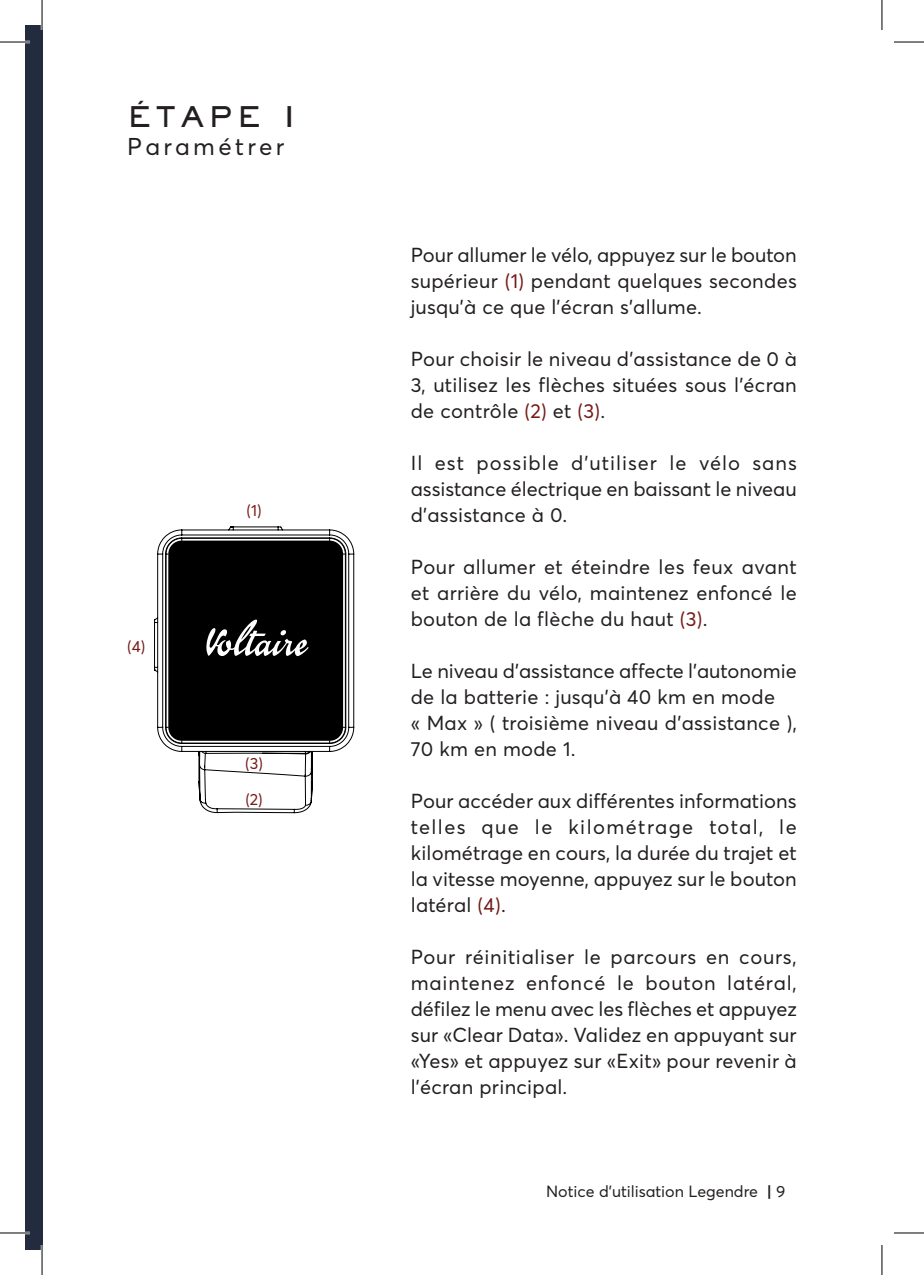
<style>
.page{position:relative;width:924px;height:1275px;background:#fff}
.page>*{position:absolute;margin:0;border:0;box-sizing:border-box;transform-origin:0 0}
.Titre_1{font:800 28px "Sackers Gothic Std";letter-spacing:.14em;color:#231f20}
.Sous_titre{font:24px "Averta";letter-spacing:.14em;color:#231f20}
.t1{font:20px/26px "Averta";letter-spacing:.015em;color:#231f20;text-align:justify}
.t2{font:16px "Averta";color:#231f20}
.t3{font:16px "Averta";color:#761c19}
.s1{font-size:32px}
.s2{color:#761c19}
.s3{font-weight:700}
</style>
<div class="page">
<div style="left:25px;top:25px;width:17px;height:1225px;background:#232c3f"></div>
<svg style="left:154px;top:526px;width:200px;height:288px"></svg>
<svg style="left:165px;top:538px;width:181px;height:205px;background:#111"></svg>
<hr style="left:0;top:41px;width:30px;height:2px;background:#fff">
<hr style="left:0;top:1231px;width:30px;height:3px;background:#fff">
<hr style="left:41px;top:0;width:2px;height:30px;background:#fff">
<hr style="left:41px;top:1245px;width:2px;height:30px;background:#fff">
<hr style="left:0;top:42px;width:30px;height:1px;background:#000">
<hr style="left:893px;top:42px;width:30px;height:1px;background:#000">
<hr style="left:0;top:1232px;width:30px;height:1px;background:#000">
<hr style="left:893px;top:1232px;width:30px;height:1px;background:#000">
<hr style="left:42px;top:0;width:1px;height:30px;background:#000">
<hr style="left:42px;top:1245px;width:1px;height:30px;background:#000">
<hr style="left:881px;top:0;width:1px;height:30px;background:#000">
<hr style="left:881px;top:1245px;width:1px;height:30px;background:#000">
<p class="Titre_1" style="left:127px;top:97px;width:173px">ÉTAPE <span class="s1">1</span></p>
<p class="Sous_titre" style="left:127px;top:132px;width:159px">Paramétrer</p>
<p class="t3" style="left:127px;top:636px;width:20px">(4)</p>
<p class="t3" style="left:246px;top:500px;width:17px">(1)</p>
<p class="t3" style="left:245px;top:753px;width:19px">(3)</p>
<p class="t3" style="left:245px;top:789px;width:19px">(2)</p>
<p class="t1" style="left:410px;top:241px;width:387px">Pour allumer le vélo, appuyez sur le bouton supérieur <span class="s2">(1)</span> pendant quelques secondes jusqu’à ce que l’écran s’allume.</p>
<p class="t1" style="left:410px;top:345px;width:387px">Pour choisir le niveau d’assistance de 0 à 3, utilisez les flèches situées sous l’écran de contrôle <span class="s2">(2)</span> et <span class="s2">(3)</span>.</p>
<p class="t1" style="left:410px;top:449px;width:387px">Il est possible d’utiliser le vélo sans assistance électrique en baissant le niveau d’assistance à 0.</p>
<p class="t1" style="left:410px;top:553px;width:387px">Pour allumer et éteindre les feux avant et arrière du vélo, maintenez enfoncé le bouton de la flèche du haut <span class="s2">(3)</span>.</p>
<p class="t1" style="left:410px;top:657px;width:387px">Le niveau d’assistance affecte l’autonomie de la batterie : jusqu’à 40 km en mode</p>
<p class="t1" style="left:410px;top:709px;width:387px">« Max » ( troisième niveau d’assistance ),<br>70 km en mode 1.</p>
<p class="t1" style="left:410px;top:787px;width:387px">Pour accéder aux différentes informations telles que le kilométrage total, le kilométrage en cours, la durée du trajet et la vitesse moyenne, appuyez sur le bouton latéral <span class="s2">(4)</span>.</p>
<p class="t1" style="left:410px;top:943px;width:387px">Pour réinitialiser le parcours en cours, maintenez enfoncé le bouton latéral, défilez le menu avec les flèches et appuyez sur «Clear Data». Validez en appuyant sur «Yes» et appuyez sur «Exit» pour revenir à l’écran principal.</p>
<p class="t2" style="left:546px;top:1181px;width:241px">Notice d’utilisation Legendre <span class="s3">|</span> 9</p>
</div>
